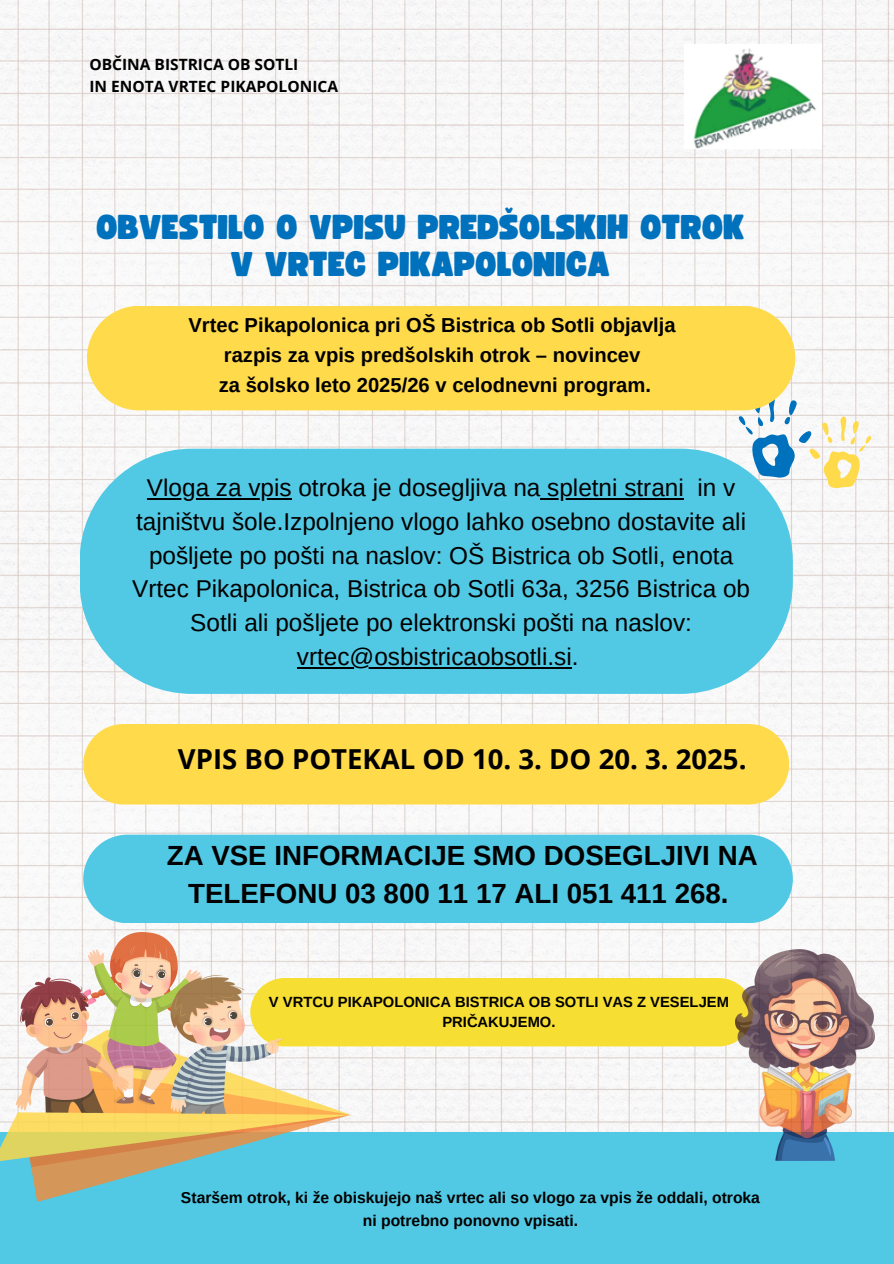
<style>
.page{position:relative;width:894px;height:1264px;background:#fff}
.page>*{position:absolute;margin:0;border:0;box-sizing:border-box;transform-origin:0 0}
.t1{font:34.2px/37.2px "Funtastic";color:#0071bc;text-align:center}
.t2{font:700 27.75px/38.1px "Arimo";color:#000;text-align:center}
.t3{font:700 27.45px "Open Sans";color:#000}
.t4{font:24.3px/33.8px "Arimo";color:#000;text-align:center}
.t5{font:700 20.25px/30.2px "Arimo";color:#000;text-align:center}
.t6{font:700 15.75px/22.5px "Arimo";color:#000;text-align:center}
.t7{font:700 15.6px/21.3px "Open Sans";color:#000}
.t8{font:700 14.7px/20.2px "Arimo";color:#000;text-align:center}
</style>
<div class="page">
<img style="left:0;top:0;width:893px;height:1131px">
<div style="left:350px;top:978px;width:385px;height:68px;background:#f7de32"></div>
<div style="left:79px;top:448px;width:713px;height:246px;background:#51c9e5;border-radius:113px"></div>
<div style="left:83px;top:724px;width:706px;height:80px;background:#ffda4a;border-radius:40px"></div>
<div style="left:0;top:1131px;width:893px;height:132px;background:#51c9e5"></div>
<img style="left:0;top:932px;width:350px;height:269px">
<svg style="left:738px;top:392px;width:133px;height:96px"></svg>
<img style="left:684px;top:44px;width:137px;height:104px">
<img style="left:735px;top:949px;width:139px;height:211px">
<hr style="left:147px;top:498px;width:144px;height:2px;background:#000">
<hr style="left:540px;top:498px;width:143px;height:2px;background:#000">
<hr style="left:297px;top:667px;width:274px;height:2px;background:#000">
<div style="left:83px;top:834px;width:709px;height:89px;background:#51c9e5"></div>
<div style="left:87px;top:306px;width:707px;height:104px;background:#ffda4a"></div>
<h2 class="t7" style="left:89px;top:54px;width:250px">OBČINA BISTRICA OB SOTLI<br>IN ENOTA VRTEC PIKAPOLONICA</h2>
<h5 class="t1" style="left:97px;top:210px;width:649px">OBVESTILO O VPISU PREDŠOLSKIH OTROK<br>V VRTEC PIKAPOLONICA</h5>
<p class="t5" style="left:188px;top:310px;width:488px">Vrtec Pikapolonica pri OŠ Bistrica ob Sotli objavlja razpis za vpis predšolskih otrok – novincev<br>za šolsko leto 2025/26 v celodnevni program.</p>
<p class="t4" style="left:147px;top:470px;width:589px">Vloga za vpis otroka je dosegljiva na spletni strani in v</p>
<h1 class="t4" style="left:132px;top:504px;width:619px">tajništvu šole.Izpolnjeno vlogo lahko osebno dostavite ali pošljete po pošti na naslov: OŠ Bistrica ob Sotli, enota Vrtec Pikapolonica, Bistrica ob Sotli 63a, 3256 Bistrica ob Sotli ali pošljete po elektronski pošti na naslov:</h1>
<h4 class="t4" style="left:297px;top:639px;width:283px">vrtec@osbistricaobsotli.si.</h4>
<p class="t3" style="left:178px;top:739px;width:570px">VPIS BO POTEKAL OD 10. 3. DO 20. 3. 2025.</p>
<h3 class="t2" style="left:167px;top:836px;width:592px">ZA VSE INFORMACIJE SMO DOSEGLJIVI NA<br>TELEFONU 03 800 11 17 ALI 051 411 268.</h3>
<h2 class="t8" style="left:269px;top:991px;width:461px">V VRTCU PIKAPOLONICA BISTRICA OB SOTLI VAS Z VESELJEM<br>PRIČAKUJEMO.</h2>
<p class="t6" style="left:181px;top:1186px;width:580px">Staršem otrok, ki že obiskujejo naš vrtec ali so vlogo za vpis že oddali, otroka ni potrebno ponovno vpisati.</p>
</div>
